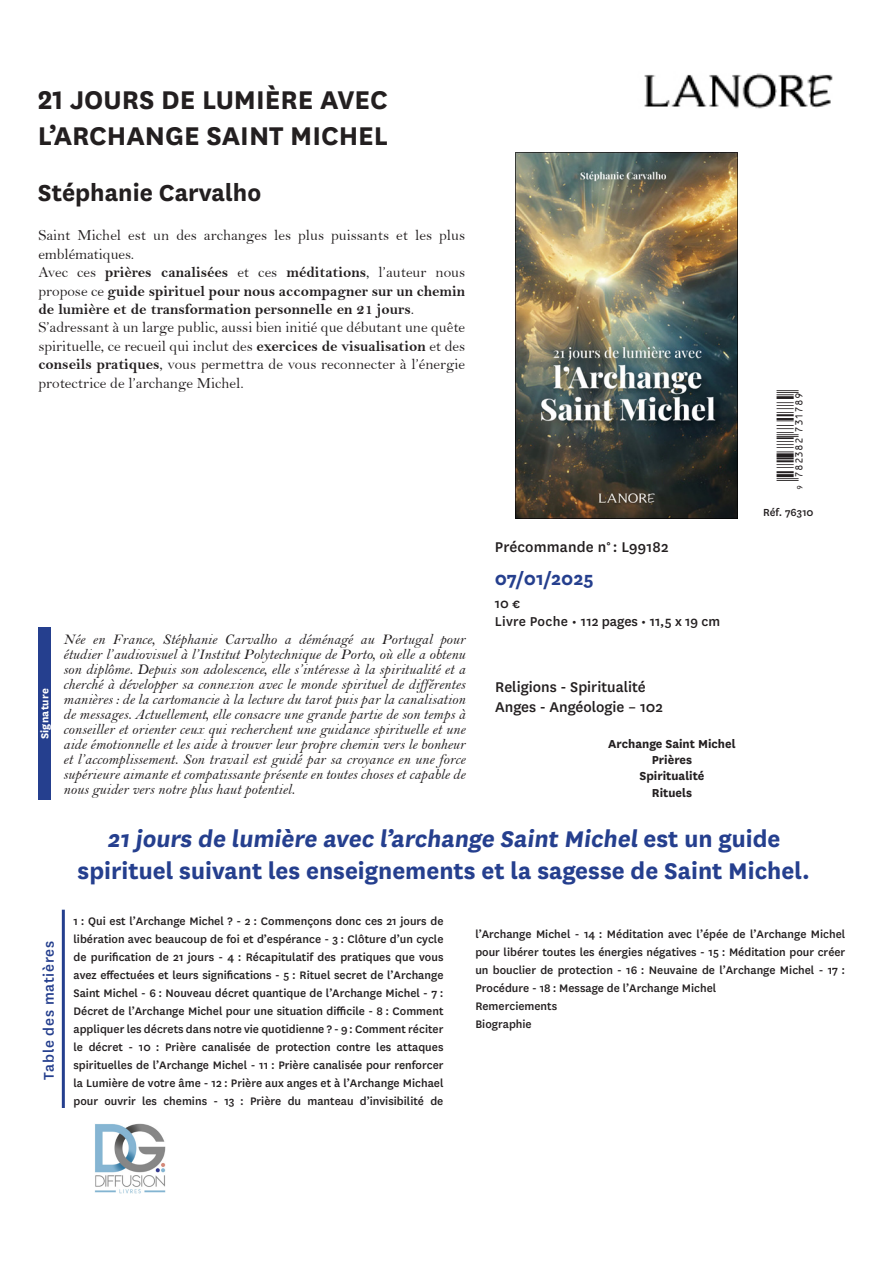
<style>
.page{position:relative;width:893px;height:1263px;background:#fff}
.page>*{position:absolute;margin:0;border:0;box-sizing:border-box;transform-origin:0 0}
.t1{font:700 30px/36px "National";color:#231f20}
.t2{font:700 27px "National";color:#231f20}
.Accroche{font:700 26.55px "National";color:#253f8e}
.t3{font:700 21px "National";color:#253f8e}
.t4{font:19.5px "ID Automation UPCEANXS";color:#231f20}
.Titre_collection{font:500 16.5px "National";color:#231f20}
.t5{font:500 16.5px "National";letter-spacing:.04em;color:#253f8e}
.t6{font:15.3px/18.5px "Bell";color:#231f20}
.t7{font:15.3px/18.5px "Bell MT Bold";color:#231f20;text-align:justify}
.texte_BIO{font:15px/15px "Bell MT Italic";color:#231f20;text-align:justify}
.t8{font:500 15px "National";color:#231f20}
.t9{font:700 13.5px "National";color:#231f20}
.texte_BIO-2{font:500 12.75px/18px "National";color:#231f20;text-align:justify}
.t10{font:500 12px "National";color:#231f20}
.t11{font:700 12px "National";letter-spacing:.02em;color:#fff}
.s1{font-family:"Bell"}
.s2{font-family:"Bell MT Bold"}
</style>
<div class="page">
<img style="left:644px;top:73px;width:189px;height:36px">
<img style="left:515px;top:152px;width:222px;height:367px">
<div style="left:38px;top:628px;width:12px;height:172px;background:#253f8e"></div>
<hr style="left:62px;top:910px;width:3px;height:198px;background:#253f8e">
<img style="left:95px;top:1123px;width:71px;height:70px">
<p class="t1" style="left:38px;top:79px;width:352px">21 JOURS DE LUMIÈRE AVEC<br>L’ARCHANGE SAINT MICHEL</p>
<p class="t2" style="left:38px;top:174px;width:225px">Stéphanie Carvalho</p>
<p class="t6" style="left:38px;top:226px;width:428px">Saint Michel est un des archanges les plus puissants et les plus emblématiques.</p>
<p class="t7" style="left:38px;top:263px;width:428px"><span class="s1">Avec ces</span> prières canalisées <span class="s1">et ces</span> méditations<span class="s1">, l’auteur nous propose ce</span> guide spirituel pour nous accompagner sur un chemin de lumière et de transformation personnelle en 21 jours<span class="s1">.</span></p>
<p class="t6" style="left:38px;top:318px;width:428px;text-align:justify">S’adressant à un large public, aussi bien initié que débutant une quête spirituelle, ce recueil qui inclut des <span class="s2">exercices de visualisation</span> et des <span class="s2">conseils pratiques</span>, vous permettra de vous reconnecter à l’énergie protectrice de l’archange Michel.</p>
<p class="Titre_collection" style="left:495px;top:536px;width:175px">Précommande n° : L99182</p>
<p class="t3" style="left:495px;top:564px;width:100px">07/01/2025</p>
<p class="t8" style="left:495px;top:593px;width:27px">10 €</p>
<p class="t8" style="left:495px;top:611px;width:227px">Livre Poche • 112 pages • 11,5 x 19 cm</p>
<p class="t4" style="left:772px;top:494px;width:105px;rotate:-90deg">y(7IC3I2*RNLRST(</p>
<p class="t10" style="left:763px;top:505px;width:52px">Réf. 76310</p>
<p class="t11" style="left:36px;top:739px;width:53px;rotate:-90deg">Signature</p>
<p class="texte_BIO" style="left:63px;top:631px;width:403px">Née en France, Stéphanie Carvalho a déménagé au Portugal pour étudier l’audiovisuel à l’Institut Polytechnique de Porto, où elle a obtenu son diplôme. Depuis son adolescence, elle s’intéresse à la spiritualité et a cherché à développer sa connexion avec le monde spirituel de différentes manières : de la cartomancie à la lecture du tarot puis par la canalisation de messages. Actuellement, elle consacre une grande partie de son temps à conseiller et orienter ceux qui recherchent une guidance spirituelle et une aide émotionnelle et les aide à trouver leur propre chemin vers le bonheur et l’accomplissement. Son travail est guidé par sa croyance en une force supérieure aimante et compatissante présente en toutes choses et capable de nous guider vers notre plus haut potentiel.</p>
<p class="Titre_collection" style="left:495px;top:676px;width:152px">Religions - Spiritualité</p>
<p class="Titre_collection" style="left:495px;top:695px;width:169px">Anges - Angéologie – 102</p>
<p class="t9" style="left:608px;top:734px;width:129px">Archange Saint Michel</p>
<p class="t9" style="left:652px;top:750px;width:42px">Prières</p>
<p class="t9" style="left:639px;top:767px;width:67px">Spiritualité</p>
<p class="t9" style="left:652px;top:783px;width:42px">Rituels</p>
<p class="Accroche" style="left:107px;top:820px;width:675px">21 jours de lumière avec l’archange Saint Michel e s t u n gu i d e</p>
<p class="Accroche" style="left:78px;top:852px;width:734px">spirituel suivant les enseignements et la sagesse de Saint Michel.</p>
<p class="t5" style="left:38px;top:1079px;width:140px;rotate:-90deg">Table des matières</p>
<p class="texte_BIO-2" style="left:74px;top:911px;width:371px">1 : Qui est l’Archange Michel ? - 2 : Commençons donc ces 21 jours de libération avec beaucoup de foi et d’espérance - 3 : Clôture d’un cycle de purification de 21 jours - 4 : Récapitulatif des pratiques que vous avez effectuées et leurs significations - 5 : Rituel secret de l’Archange Saint Michel - 6 : Nouveau décret quantique de l’Archange Michel - 7 :<br>Décret de l’Archange Michel pour une situation difficile - 8 : Comment appliquer les décrets dans notre vie quotidienne ? - 9 : Comment réciter le décret - 10 : Prière canalisée de protection contre les attaques spirituelles de l’Archange Michel - 11 : Prière canalisée pour renforcer la Lumière de votre âme - 12 : Prière aux anges et à l’Archange Michael pour ouvrir les chemins - 13 : Prière du manteau d’invisibilité de</p>
<p class="texte_BIO-2" style="left:475px;top:925px;width:371px">l’Archange Michel - 14 : Méditation avec l’épée de l’Archange Michel pour libérer toutes les énergies négatives - 15 : Méditation pour créer un bouclier de protection - 16 : Neuvaine de l’Archange Michel - 17 :<br>Procédure - 18 : Message de l’Archange Michel</p>
<p class="texte_BIO-2" style="left:475px;top:997px;width:83px">Remerciements</p>
<p class="texte_BIO-2" style="left:475px;top:1015px;width:58px">Biographie</p>
</div>
